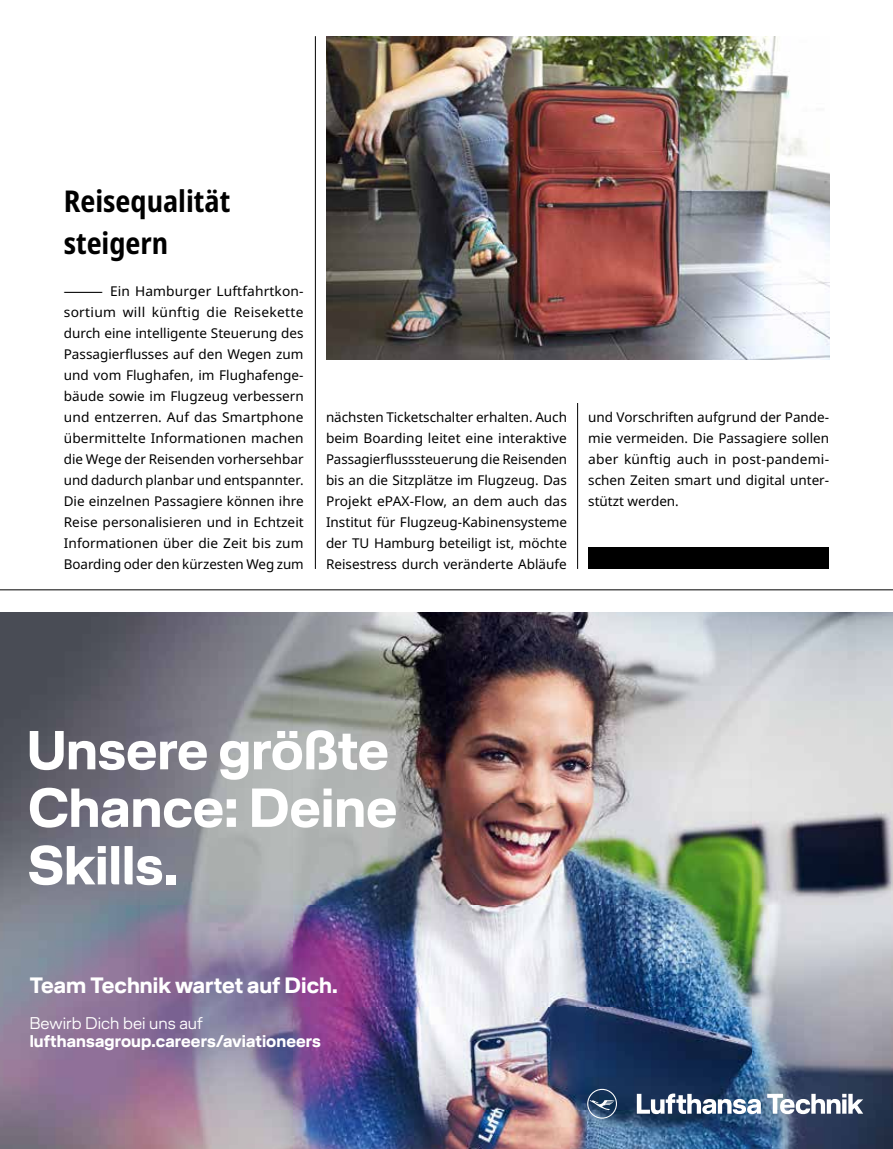
<style>
.page{position:relative;width:893px;height:1149px;background:#fff}
.page>*{position:absolute;margin:0;border:0;box-sizing:border-box;transform-origin:0 0}
.t1{font:700 54.75px/57.4px "Lufthansa Head";color:#fff}
.t2{font:700 condensed 30px/42px "Noto Sans";color:#000}
.t3{font:700 22.2px "Lufthansa Head";color:#fff}
.t4{font:700 16.95px "Lufthansa Head";letter-spacing:.005em;color:#fff}
.t5{font:300 16.95px "Lufthansa Head";color:#fff}
.t6{font:13.5px/21px "Noto Sans";color:#000;text-align:justify}
</style>
<div class="page">
<hr style="left:577px;top:403px;width:1px;height:165px;background:#000">
<hr style="left:315px;top:36px;width:1px;height:532px;background:#000">
<div style="left:588px;top:547px;width:241px;height:21px;background:#000"></div>
<img style="left:326px;top:36px;width:503px;height:323px">
<hr style="left:0;top:589px;width:893px;height:1px;background:#000">
<img style="left:0;top:612px;width:893px;height:536px">
<svg style="left:637px;top:1093px;width:226px;height:20px"></svg>
<svg style="left:587px;top:1088px;width:30px;height:30px"></svg>
<h2 class="t2" style="left:64px;top:180px;width:168px">Reisequalität steigern</h2>
<p class="t6" style="left:64px;top:280px;width:242px">⸻ Ein Hamburger Luftfahrtkon&shy;sortium will künftig die Reisekette durch eine intelligente Steuerung des Passagierflusses auf den Wegen zum und vom Flughafen, im Flughafenge&shy;bäude sowie im Flugzeug verbessern und entzerren. Auf das Smartphone übermittelte Informationen machen die Wege der Reisenden vorhersehbar und dadurch planbar und entspannter.<br>Die einzelnen Passagiere können ihre Reise personalisieren und in Echtzeit Informationen über die Zeit bis zum Boarding oder den kürzesten Weg zum</p>
<p class="t6" style="left:326px;top:406px;width:243px">nächsten Ticketschalter erhalten. Auch beim Boarding leitet eine interaktive Passagierflusssteuerung die Reisenden bis an die Sitzplätze im Flugzeug. Das Projekt ePAX-Flow, an dem auch das Institut für Flugzeug-Kabinensysteme der TU Hamburg beteiligt ist, möchte Reisestress durch veränderte Abläufe</p>
<p class="t6" style="left:588px;top:406px;width:242px">und Vorschriften aufgrund der Pande&shy;mie vermeiden. Die Passagiere sollen aber künftig auch in post-pandemi&shy;schen Zeiten smart und digital unter&shy;stützt werden.</p>
<h1 class="t1" style="left:27px;top:719px;width:372px">Unsere größte<br>Chance: Deine<br>Skills.</h1>
<h3 class="t3" style="left:30px;top:969px;width:310px">Team Technik wartet auf Dich.</h3>
<p class="t5" style="left:29px;top:1010px;width:175px">Bewirb Dich bei uns auf</p>
<p class="t4" style="left:30px;top:1028px;width:293px">lufthansagroup.careers/aviationeers</p>
</div>
